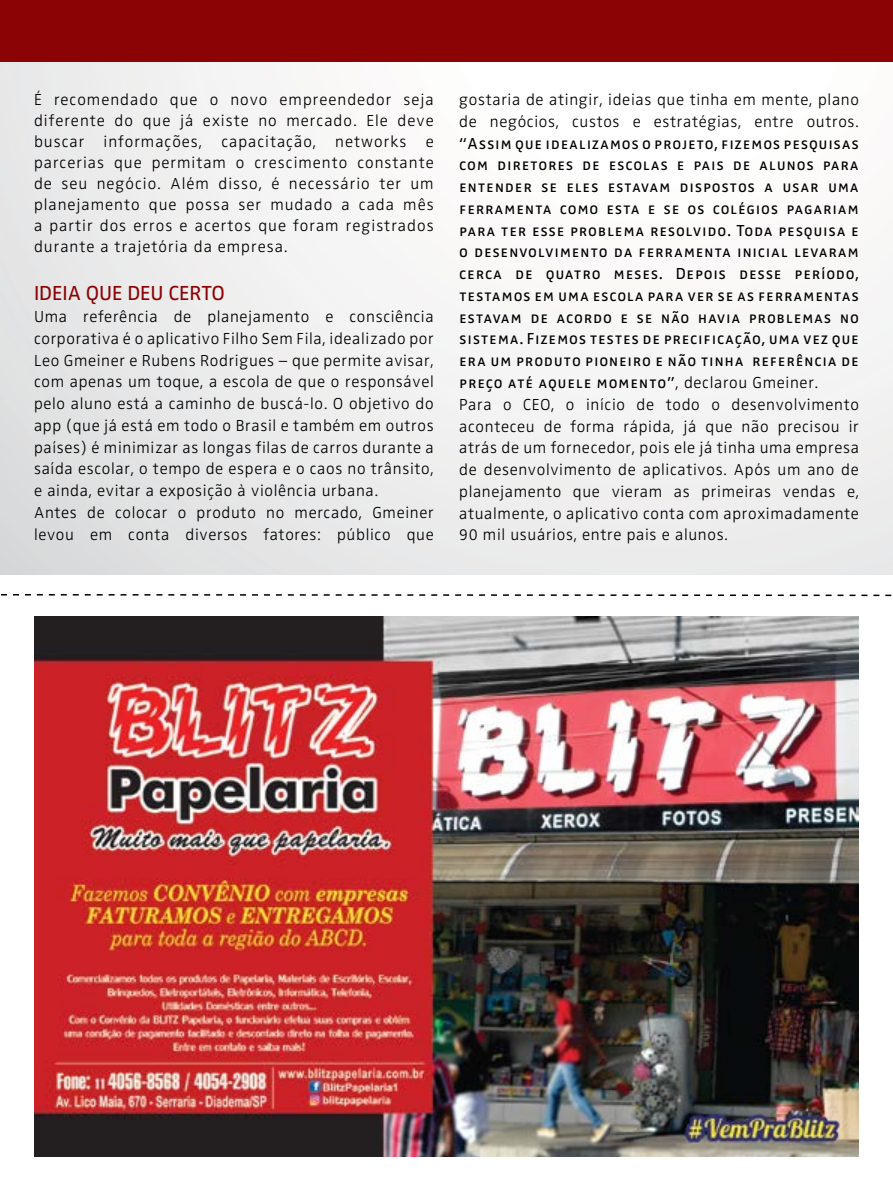
<style>
.page{position:relative;width:893px;height:1191px;background:#fff}
.page>*{position:absolute;margin:0;border:0;box-sizing:border-box;transform-origin:0 0}
.t1{font:21px "Zwo LF w 4";color:#8b0304}
.t2{font:16.5px/21.8px "Zwo LF w 2";letter-spacing:.04em;color:#000;text-align:justify}
.t3{font:16.5px/21.8px "Zwo LF w 4 SC";letter-spacing:.04em;color:#000;text-align:justify}
.s1{font-family:"Zwo LF w 2"}
</style>
<div class="page">
<div style="left:0;top:0;width:893px;height:62px;background:#8b0304"></div>
<img style="left:34px;top:617px;width:825px;height:540px">
<svg style="left:1px;top:594px;width:891px;height:3px"></svg>
<p class="t2" style="left:34px;top:89px;width:401px;line-height:21px">É recomendado que o novo empreendedor seja diferente do que já existe no mercado. Ele deve buscar informações, capacitação, networks e parcerias que permitam o crescimento constante de seu negócio. Além disso, é necessário ter um planejamento que possa ser mudado a cada mês a partir dos erros e acertos que foram registrados durante a trajetória da empresa.</p>
<p class="t1" style="left:34px;top:281px;width:192px">IDEIA QUE DEU CERTO</p>
<p class="t2" style="left:34px;top:305px;width:401px;text-align:left">Uma referência de planejamento e consciência corporativa é o aplicativo Filho Sem Fila, idealizado por Leo Gmeiner e Rubens Rodrigues – que permite avisar, com apenas um toque, a escola de que o responsável pelo aluno está a caminho de buscá-lo. O objetivo do app (que já está em todo o Brasil e também em outros países) é minimizar as longas filas de carros durante a saída escolar, o tempo de espera e o caos no trânsito, e ainda, evitar a exposição à violência urbana.<br>Antes de colocar o produto no mercado, Gmeiner levou em conta diversos fatores: público que</p>
<p class="t2" style="left:459px;top:89px;width:401px">gostaria de atingir, ideias que tinha em mente, plano de negócios, custos e estratégias, entre outros.</p>
<p class="t3" style="left:459px;top:132px;width:401px">“Assim que idealizamos o projeto, fizemos pesquisas com diretores de escolas e pais de alunos para entender se eles estavam dispostos a usar uma ferramenta como esta e se os colégios pagariam para ter esse problema resolvido. Toda pesquisa e o desenvolvimento da ferramenta inicial levaram cerca de quatro meses. Depois desse período, testamos em uma escola para ver se as ferramentas estavam de acordo e se não havia problemas no sistema. Fizemos testes de precificação, uma vez que era um produto pioneiro e não tinha referência de preço até aquele momento”<span class="s1">, declarou Gmeiner.</span></p>
<p class="t2" style="left:459px;top:393px;width:401px">Para o CEO, o início de todo o desenvolvimento aconteceu de forma rápida, já que não precisou ir atrás de um fornecedor, pois ele já tinha uma empresa de desenvolvimento de aplicativos. Após um ano de planejamento que vieram as primeiras vendas e, atualmente, o aplicativo conta com aproximadamente 90 mil usuários, entre pais e alunos.</p>
</div>
